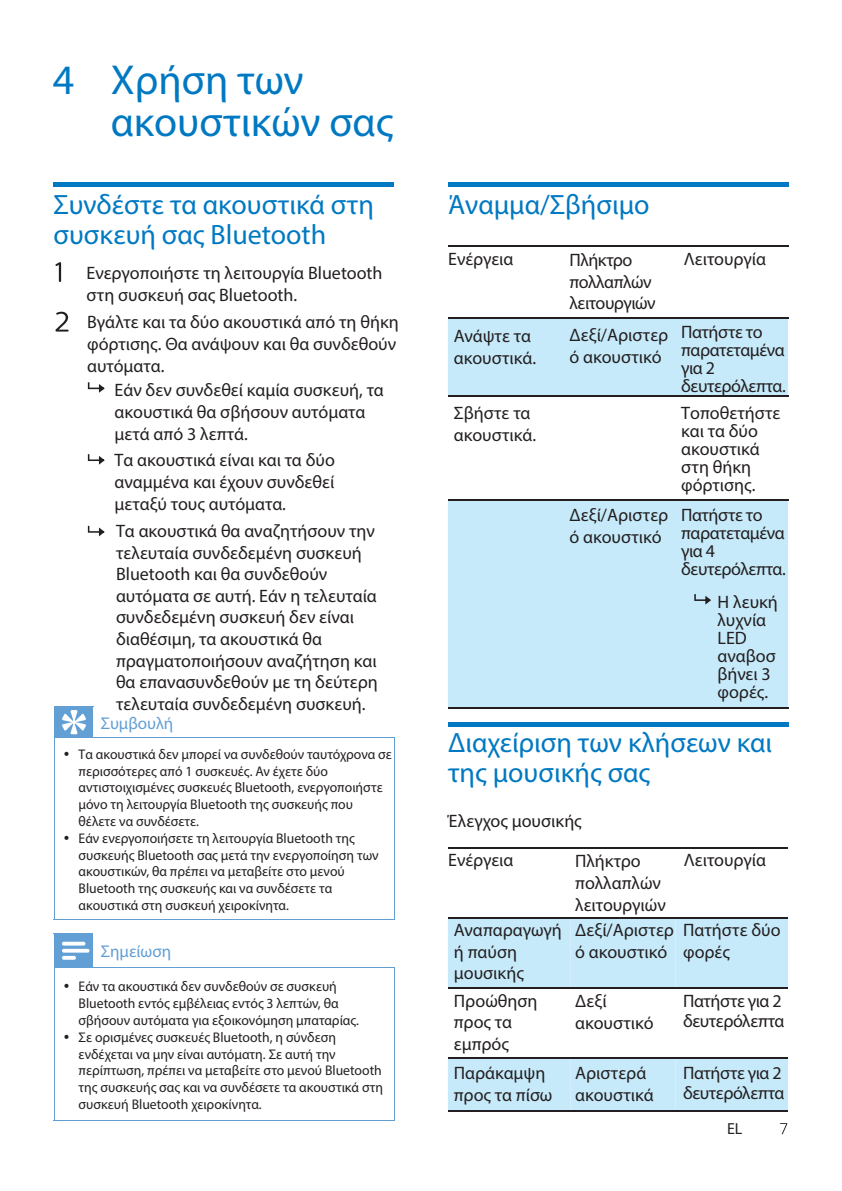
<style>
.page{position:relative;width:842px;height:1191px;background:#fff}
.page>*{position:absolute;margin:0;border:0;box-sizing:border-box;transform-origin:0 0}
.t1{font:42px/42px "Myriad Pro";color:#0079c2}
.t2{font:28px/30px "Myriad Pro";color:#0079c2}
.t3{font:18px/22px "Myriad Pro";color:#231f20}
.t4{font:18px/18px "Myriad Pro";letter-spacing:-.025em;color:#231f20}
.t5{font:17px "Myriad Pro";color:#629fd5}
.t6{font:16px "Myriad Pro";color:#231f20}
.t7{font:14px/16.8px "Myriad Pro";color:#231f20}
</style>
<div class="page">
<svg style="left:780px;top:1123px;width:7px;height:11px"></svg>
<hr style="left:54px;top:182px;width:340px;height:4px;background:#0079c2">
<svg style="left:55px;top:262px;width:6px;height:20px"></svg>
<svg style="left:55px;top:312px;width:14px;height:19px"></svg>
<svg style="left:88px;top:382px;width:17px;height:11px"></svg>
<svg style="left:88px;top:454px;width:17px;height:10px"></svg>
<svg style="left:88px;top:526px;width:17px;height:10px"></svg>
<div style="left:54px;top:706px;width:39px;height:31px;background:#629fd5"></div>
<hr style="left:54px;top:737px;width:1px;height:181px;background:#629fd5">
<hr style="left:394px;top:738px;width:1px;height:180px;background:#629fd5">
<hr style="left:54px;top:918px;width:39px;height:1px;background:#629fd5">
<hr style="left:93px;top:918px;width:302px;height:1px;background:#629fd5">
<hr style="left:93px;top:707px;width:1px;height:30px;background:#629fd5">
<hr style="left:93px;top:737px;width:302px;height:1px;background:#629fd5">
<svg style="left:62px;top:710px;width:24px;height:24px"></svg>
<hr style="left:448px;top:182px;width:340px;height:4px;background:#0079c2">
<hr style="left:448px;top:722px;width:340px;height:4px;background:#0079c2">
<div style="left:54px;top:933px;width:39px;height:34px;background:#629fd5"></div>
<hr style="left:54px;top:967px;width:1px;height:153px;background:#629fd5">
<hr style="left:394px;top:968px;width:1px;height:152px;background:#629fd5">
<hr style="left:54px;top:1120px;width:39px;height:1px;background:#629fd5">
<hr style="left:93px;top:1120px;width:301px;height:1px;background:#629fd5">
<hr style="left:93px;top:934px;width:1px;height:33px;background:#629fd5">
<hr style="left:93px;top:967px;width:301px;height:1px;background:#629fd5">
<svg style="left:62px;top:941px;width:27px;height:18px"></svg>
<div style="left:448px;top:318px;width:340px;height:78px;background:#c6eafa"></div>
<div style="left:448px;top:501px;width:340px;height:206px;background:#c6eafa"></div>
<hr style="left:448px;top:246px;width:128px;height:1px;background:#231f20">
<hr style="left:576px;top:246px;width:108px;height:1px;background:#231f20">
<hr style="left:684px;top:246px;width:104px;height:1px;background:#231f20">
<hr style="left:448px;top:317px;width:128px;height:1px;background:#231f20">
<hr style="left:576px;top:317px;width:108px;height:1px;background:#231f20">
<hr style="left:684px;top:317px;width:104px;height:1px;background:#231f20">
<hr style="left:448px;top:396px;width:128px;height:1px;background:#231f20">
<hr style="left:576px;top:396px;width:108px;height:1px;background:#231f20">
<hr style="left:684px;top:396px;width:104px;height:1px;background:#231f20">
<hr style="left:448px;top:707px;width:340px;height:1px;background:#231f20">
<hr style="left:448px;top:500px;width:340px;height:1px;background:#231f20">
<svg style="left:694px;top:594px;width:17px;height:10px"></svg>
<svg style="left:448px;top:918px;width:340px;height:193px;fill:#c6eafa"></svg>
<hr style="left:448px;top:847px;width:132px;height:1px;background:#231f20">
<hr style="left:580px;top:847px;width:94px;height:1px;background:#231f20">
<hr style="left:674px;top:847px;width:114px;height:1px;background:#231f20">
<hr style="left:448px;top:917px;width:132px;height:1px;background:#231f20">
<hr style="left:580px;top:917px;width:94px;height:1px;background:#231f20">
<hr style="left:674px;top:917px;width:114px;height:1px;background:#231f20">
<hr style="left:448px;top:987px;width:132px;height:1px;background:#231f20">
<hr style="left:580px;top:987px;width:94px;height:1px;background:#231f20">
<hr style="left:674px;top:987px;width:114px;height:1px;background:#231f20">
<hr style="left:448px;top:1057px;width:132px;height:1px;background:#231f20">
<hr style="left:580px;top:1057px;width:94px;height:1px;background:#231f20">
<hr style="left:674px;top:1057px;width:114px;height:1px;background:#231f20">
<hr style="left:448px;top:1111px;width:132px;height:1px;background:#231f20">
<hr style="left:580px;top:1111px;width:94px;height:1px;background:#231f20">
<hr style="left:674px;top:1111px;width:114px;height:1px;background:#231f20">
<h1 class="t1" style="left:111px;top:58px;width:284px;text-indent:-58px">4 Χρήση των ακουστικών σας</h1>
<h2 class="t2" style="left:54px;top:189px;width:322px">Συνδέστε τα ακουστικά στη συσκευή σας Bluetooth</h2>
<h2 class="t2" style="left:448px;top:189px;width:203px">Άναμμα/Σβήσιμο</h2>
<p class="t3" style="left:87px;top:261px;width:297px">Ενεργοποιήστε τη λειτουργία Bluetooth στη συσκευή σας Bluetooth.</p>
<p class="t3" style="left:87px;top:310px;width:313px">Βγάλτε και τα δύο ακουστικά από τη θήκη φόρτισης. Θα ανάψουν και θα συνδεθούν αυτόματα.</p>
<p class="t3" style="left:115px;top:379px;width:271px">Εάν δεν συνδεθεί καμία συσκευή, τα ακουστικά θα σβήσουν αυτόματα μετά από 3 λεπτά.</p>
<p class="t3" style="left:115px;top:448px;width:222px;text-align:justify">Τα ακουστικά είναι και τα δύο αναμμένα και έχουν συνδεθεί μεταξύ τους αυτόματα.</p>
<p class="t3" style="left:116px;top:520px;width:263px">Τα ακουστικά θα αναζητήσουν την τελευταία συνδεδεμένη συσκευή<br>Bluetooth και θα συνδεθούν αυτόματα σε αυτή. Εάν η τελευταία συνδεδεμένη συσκευή δεν είναι διαθέσιμη, τα ακουστικά θα πραγματοποιήσουν αναζήτηση και θα επανασυνδεθούν με τη δεύτερη τελευταία συνδεδεμένη συσκευή.</p>
<p class="t5" style="left:101px;top:712px;width:74px">Συμβουλή</p>
<p class="t7" style="left:79px;top:745px;width:315px;text-indent:-15px">• Τα ακουστικά δεν μπορεί να συνδεθούν ταυτόχρονα σε περισσότερες από 1 συσκευές. Αν έχετε δύο αντιστοιχισμένες συσκευές Bluetooth, ενεργοποιήστε μόνο τη λειτουργία Bluetooth της συσκευής που θέλετε να συνδέσετε.</p>
<p class="t7" style="left:79px;top:829px;width:302px;text-indent:-15px">• Εάν ενεργοποιήσετε τη λειτουργία Bluetooth της συσκευής Bluetooth σας μετά την ενεργοποίηση των ακουστικών, θα πρέπει να μεταβείτε στο μενού Bluetooth της συσκευής και να συνδέσετε τα ακουστικά στη συσκευή χειροκίνητα.</p>
<p class="t5" style="left:101px;top:940px;width:72px">Σημείωση</p>
<p class="t7" style="left:79px;top:978px;width:282px;text-indent:-15px">• Εάν τα ακουστικά δεν συνδεθούν σε συσκευή<br>Bluetooth εντός εμβέλειας εντός 3 λεπτών, θα σβήσουν αυτόματα για εξοικονόμηση μπαταρίας.</p>
<p class="t7" style="left:79px;top:1028px;width:306px;text-indent:-15px">• Σε ορισμένες συσκευές Bluetooth, η σύνδεση ενδέχεται να μην είναι αυτόματη. Σε αυτή την περίπτωση, πρέπει να μεταβείτε στο μενού Bluetooth της συσκευής σας και να συνδέσετε τα ακουστικά στη συσκευή Bluetooth χειροκίνητα.</p>
<p class="t3" style="left:448px;top:248px;width:67px">Ενέργεια</p>
<p class="t3" style="left:454px;top:324px;width:84px">Ανάψτε τα ακουστικά.</p>
<p class="t3" style="left:454px;top:401px;width:84px">Σβήστε τα ακουστικά.</p>
<p class="t4" style="left:569px;top:249px;width:88px;line-height:21.6px">Πλήκτρο πολλαπλών λειτουργιών</p>
<p class="t3" style="left:684px;top:247px;width:84px">Λειτουργία</p>
<p class="t3" style="left:569px;top:324px;width:100px">Δεξί/Αριστερ ό ακουστικό</p>
<p class="t4" style="left:681px;top:323px;width:106px">Πατήστε το παρατεταμένα για 2 δευτερόλεπτα.</p>
<p class="t3" style="left:681px;top:403px;width:101px;line-height:18px">Τοποθετήστε και τα δύο ακουστικά στη θήκη φόρτισης.</p>
<p class="t4" style="left:681px;top:506px;width:106px">Πατήστε το παρατεταμένα για 4 δευτερόλεπτα.</p>
<p class="t3" style="left:718px;top:592px;width:62px;line-height:18px">Η λευκή λυχνία<br>LED αναβοσ βήνει 3 φορές.</p>
<p class="t3" style="left:569px;top:504px;width:100px">Δεξί/Αριστερ ό ακουστικό</p>
<h2 class="t2" style="left:448px;top:727px;width:326px">Διαχείριση των κλήσεων και της μουσικής σας</h2>
<p class="t3" style="left:448px;top:810px;width:136px">Έλεγχος μουσικής</p>
<p class="t3" style="left:448px;top:849px;width:67px">Ενέργεια</p>
<p class="t3" style="left:575px;top:849px;width:92px">Πλήκτρο πολλαπλών λειτουργιών</p>
<p class="t3" style="left:684px;top:848px;width:84px">Λειτουργία</p>
<p class="t3" style="left:575px;top:918px;width:100px">Δεξί/Αριστερ ό ακουστικό</p>
<p class="t3" style="left:683px;top:918px;width:99px">Πατήστε δύο φορές</p>
<p class="t3" style="left:454px;top:919px;width:110px">Αναπαραγωγή ή παύση μουσικής</p>
<p class="t3" style="left:454px;top:989px;width:85px">Προώθηση προς τα εμπρός</p>
<p class="t3" style="left:575px;top:989px;width:80px">Δεξί ακουστικό</p>
<p class="t4" style="left:683px;top:990px;width:103px;line-height:20px">Πατήστε για 2 δευτερόλεπτα</p>
<p class="t3" style="left:454px;top:1062px;width:100px">Παράκαμψη προς τα πίσω</p>
<p class="t3" style="left:575px;top:1062px;width:80px">Αριστερά ακουστικά</p>
<p class="t4" style="left:683px;top:1063px;width:103px;line-height:20px">Πατήστε για 2 δευτερόλεπτα</p>
<p class="t6" style="left:727px;top:1119px;width:17px">EL</p>
</div>
